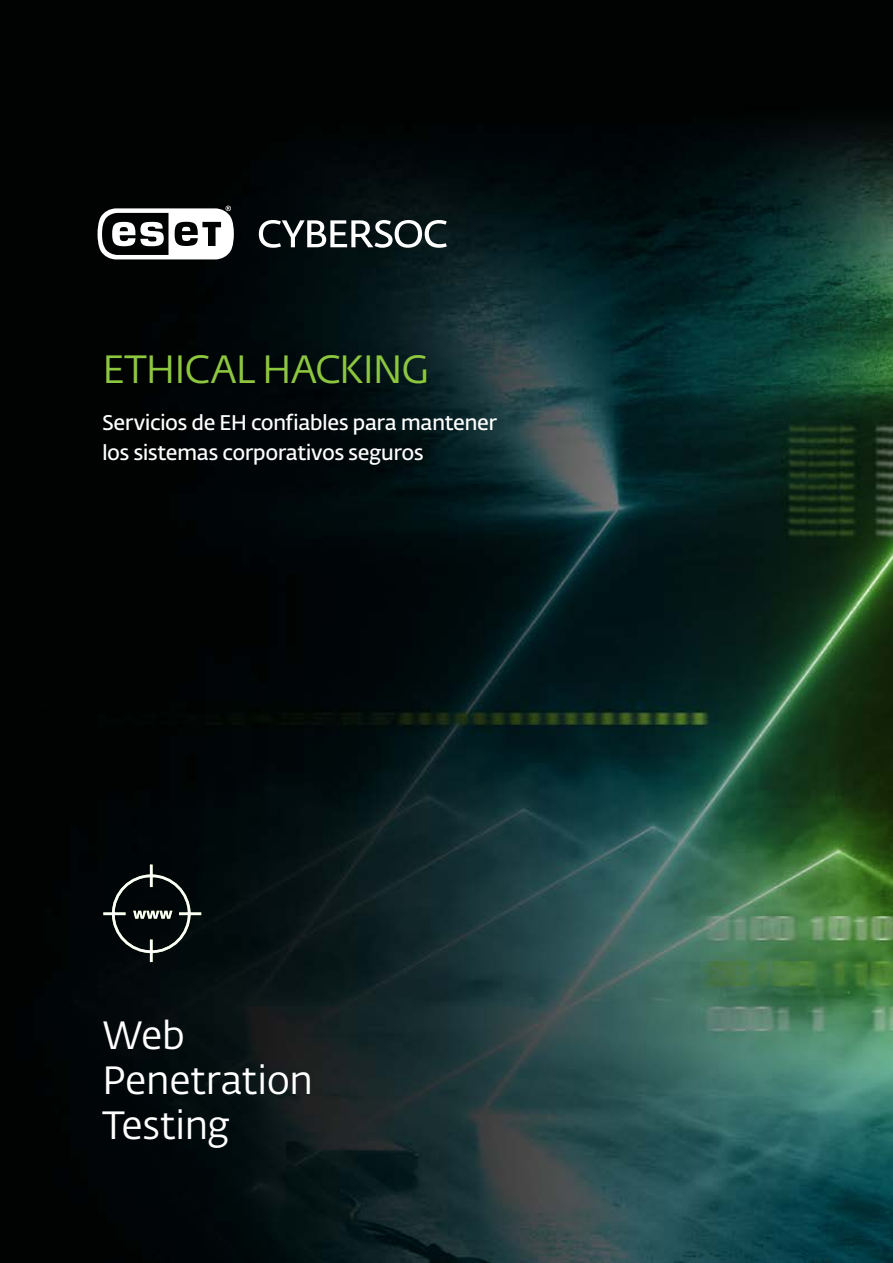
<style>
.page{position:relative;width:893px;height:1263px;background:#fff}
.page>*{position:absolute;margin:0;border:0;box-sizing:border-box;transform-origin:0 0}
.t1{font:39px/45.3px "Fedra Sans Alt Pro Book LF";letter-spacing:-.01em;color:#fff}
.t2{font:39px "Fedra Sans Alt Pro";letter-spacing:-.035em;color:#8dc63f}
.t3{font:600 21px/30.3px "Fedra Sans Alt Pro";letter-spacing:-.025em;color:#fff}
</style>
<div class="page">
<img style="left:0;top:0;width:893px;height:1263px">
<svg style="left:98px;top:206px;width:136px;height:53px"></svg>
<svg style="left:259px;top:220px;width:188px;height:28px"></svg>
<svg style="left:101px;top:862px;width:103px;height:103px;background:#1b2122"></svg>
<h1 class="t2" style="left:102px;top:345px;width:329px">ETHICAL HACKING</h1>
<p class="t3" style="left:102px;top:407px;width:396px">Servicios de EH confiables para mantener los sistemas corporativos seguros</p>
<h1 class="t1" style="left:102px;top:1011px;width:213px">Web<br>Penetration<br>Testing</h1>
</div>
